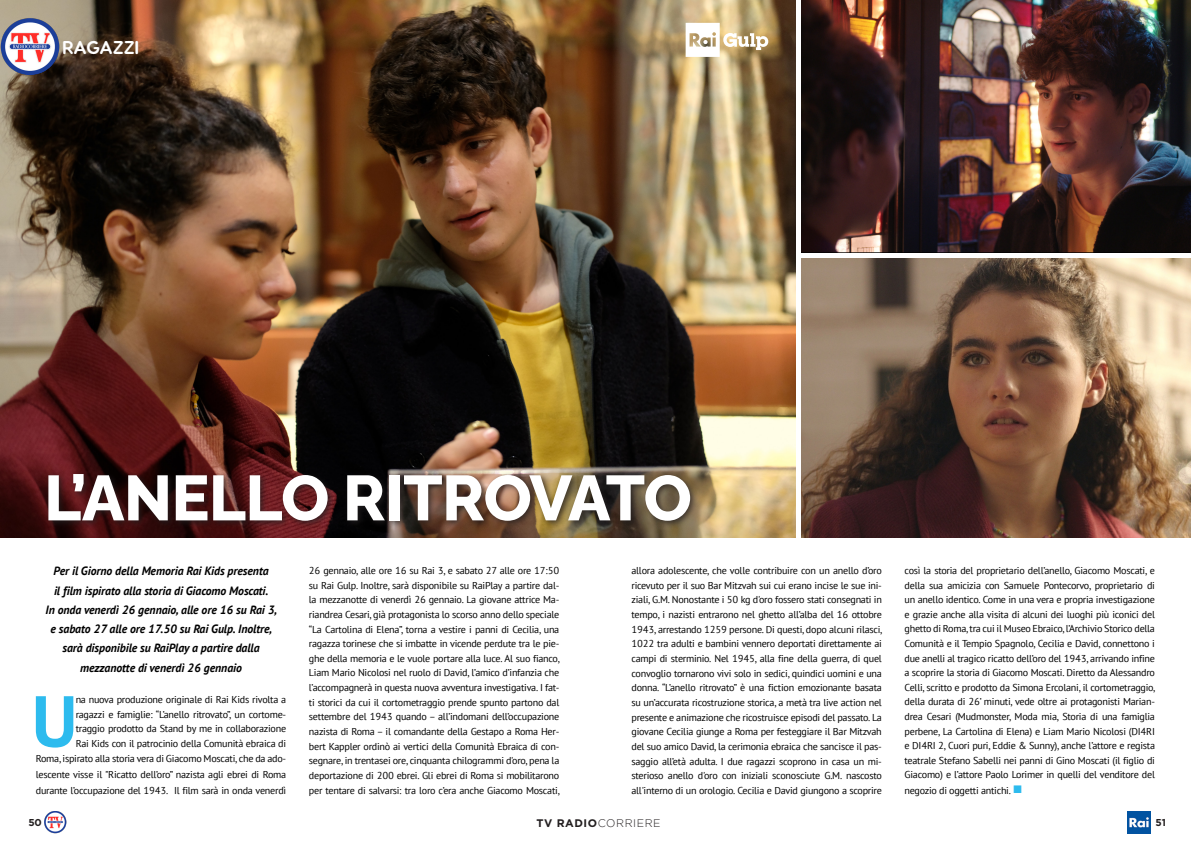
<style>
.page{position:relative;width:1191px;height:842px;background:#fff}
.page>*{position:absolute;margin:0;border:0;box-sizing:border-box;transform-origin:0 0}
.t1{font:700 72.1px "PT Sans";color:#2dbbee}
.t2{font:800 63.5px "Raleway";letter-spacing:-.01em;color:#fff}
.t3{font:700 18.6px "Visby Round CF";color:#fff}
.t4{font:italic 700 12px/19.3px "PT Sans";letter-spacing:-.005em;color:#000;text-align:center}
.t5{font:300 11px "Gotham";letter-spacing:.05em;color:#231f20}
.t6{font:10px/14.6px "PT Sans";letter-spacing:-.025em;color:#000;text-align:justify}
.t7{font:700 10px "Gotham";color:#231f20}
.s1{color:#2dbbee}
.s2{font-weight:700}
</style>
<div class="page">
<img style="left:44px;top:811px;width:22px;height:23px">
<img style="left:1127px;top:811px;width:23px;height:23px">
<img style="left:0;top:0;width:795px;height:537px">
<img style="left:0;top:17px;width:60px;height:60px">
<div style="left:45px;top:470px;width:653px;height:58px;background:#231f20;opacity:.75"></div>
<svg style="left:685px;top:23px;width:83px;height:34px"></svg>
<img style="left:801px;top:0;width:390px;height:252px">
<img style="left:801px;top:258px;width:390px;height:279px">
<h3 class="t3" style="left:62px;top:36px;width:79px">RAGAZZI</h3>
<h2 class="t2" style="left:44px;top:447px;width:649px">L’ANELLO RITROVATO</h2>
<p class="t4" style="left:45px;top:561px;width:233px">Per il Giorno della Memoria Rai Kids presenta<br>il film ispirato alla storia di Giacomo Moscati.<br>In onda venerdì 26 gennaio, alle ore 16 su Rai 3, e sabato 27 alle ore 17.50 su Rai Gulp. Inoltre, sarà disponibile su RaiPlay a partire dalla mezzanotte di venerdì 26 gennaio</p>
<h1 class="t1" style="left:32px;top:673px;width:47px">U</h1>
<p class="t6" style="left:76px;top:692px;width:212px">na nuova produzione originale di Rai Kids rivolta a ragazzi e famiglie: “L’anello ritrovato”, un cortome&shy;traggio prodotto da Stand by me in collaborazione Rai Kids con il patrocinio della Comunità ebraica di</p>
<p class="t6" style="left:36px;top:751px;width:252px;line-height:15.8px">Roma, ispirato alla storia vera di Giacomo Moscati, che da ado&shy;lescente visse il "Ricatto dell’oro” nazista agli ebrei di Roma durante l’occupazione del 1943. Il film sarà in onda venerdì</p>
<p class="t6" style="left:309px;top:563px;width:252px">26 gennaio, alle ore 16 su Rai 3, e sabato 27 alle ore 17:50 su Rai Gulp. Inoltre, sarà disponibile su RaiPlay a partire dal&shy;la mezzanotte di venerdì 26 gennaio. La giovane attrice Ma&shy;riandrea Cesari, già protagonista lo scorso anno dello speciale “La Cartolina di Elena”, torna a vestire i panni di Cecilia, una ragazza torinese che si imbatte in vicende perdute tra le pie&shy;ghe della memoria e le vuole portare alla luce. Al suo fianco, Liam Mario Nicolosi nel ruolo di David, l’amico d’infanzia che l’accompagnerà in questa nuova avventura investigativa. I fat&shy;ti storici da cui il cortometraggio prende spunto partono dal settembre del 1943 quando – all’indomani dell’occupazione nazista di Roma – il comandante della Gestapo a Roma Her&shy;bert Kappler ordinò ai vertici della Comunità Ebraica di con&shy;segnare, in trentasei ore, cinquanta chilogrammi d'oro, pena la deportazione di 200 ebrei. Gli ebrei di Roma si mobilitarono per tentare di salvarsi: tra loro c’era anche Giacomo Moscati,</p>
<p class="t6" style="left:631px;top:563px;width:252px">allora adolescente, che volle contribuire con un anello d’oro ricevuto per il suo Bar Mitzvah sui cui erano incise le sue ini&shy;ziali, G.M. Nonostante i 50 kg d'oro fossero stati consegnati in tempo, i nazisti entrarono nel ghetto all’alba del 16 ottobre 1943, arrestando 1259 persone. Di questi, dopo alcuni rilasci, 1022 tra adulti e bambini vennero deportati direttamente ai campi di sterminio. Nel 1945, alla fine della guerra, di quel convoglio tornarono vivi solo in sedici, quindici uomini e una donna. “L’anello ritrovato” è una fiction emozionante basata su un’accurata ricostruzione storica, a metà tra live action nel presente e animazione che ricostruisce episodi del passato. La giovane Cecilia giunge a Roma per festeggiare il Bar Mitzvah del suo amico David, la cerimonia ebraica che sancisce il pas&shy;saggio all’età adulta. I due ragazzi scoprono in casa un mi&shy;sterioso anello d'oro con iniziali sconosciute G.M. nascosto all'interno di un orologio. Cecilia e David giungono a scoprire</p>
<p class="t6" style="left:904px;top:563px;width:252px">così la storia del proprietario dell’anello, Giacomo Moscati, e della sua amicizia con Samuele Pontecorvo, proprietario di un anello identico. Come in una vera e propria investigazione e grazie anche alla visita di alcuni dei luoghi più iconici del ghetto di Roma, tra cui il Museo Ebraico, l’Archivio Storico della Comunità e il Tempio Spagnolo, Cecilia e David, connettono i due anelli al tragico ricatto dell’oro del 1943, arrivando infine a scoprire la storia di Giacomo Moscati. Diretto da Alessandro Celli, scritto e prodotto da Simona Ercolani, il cortometraggio, della durata di 26’ minuti, vede oltre ai protagonisti Marian&shy;drea Cesari (Mudmonster, Moda mia, Storia di una famiglia perbene, La Cartolina di Elena) e Liam Mario Nicolosi (DI4RI e DI4RI 2, Cuori puri, Eddie &amp; Sunny), anche l’attore e regista teatrale Stefano Sabelli nei panni di Gino Moscati (il figlio di Giacomo) e l’attore Paolo Lorimer in quelli del venditore del negozio di oggetti antichi. <span class="s1">■</span></p>
<p class="t7" style="left:28px;top:816px;width:15px">50</p>
<p class="t5" style="left:536px;top:817px;width:126px"><span class="s2">TV RADIO</span>CORRIERE</p>
<p class="t7" style="left:1155px;top:816px;width:12px">51</p>
</div>
